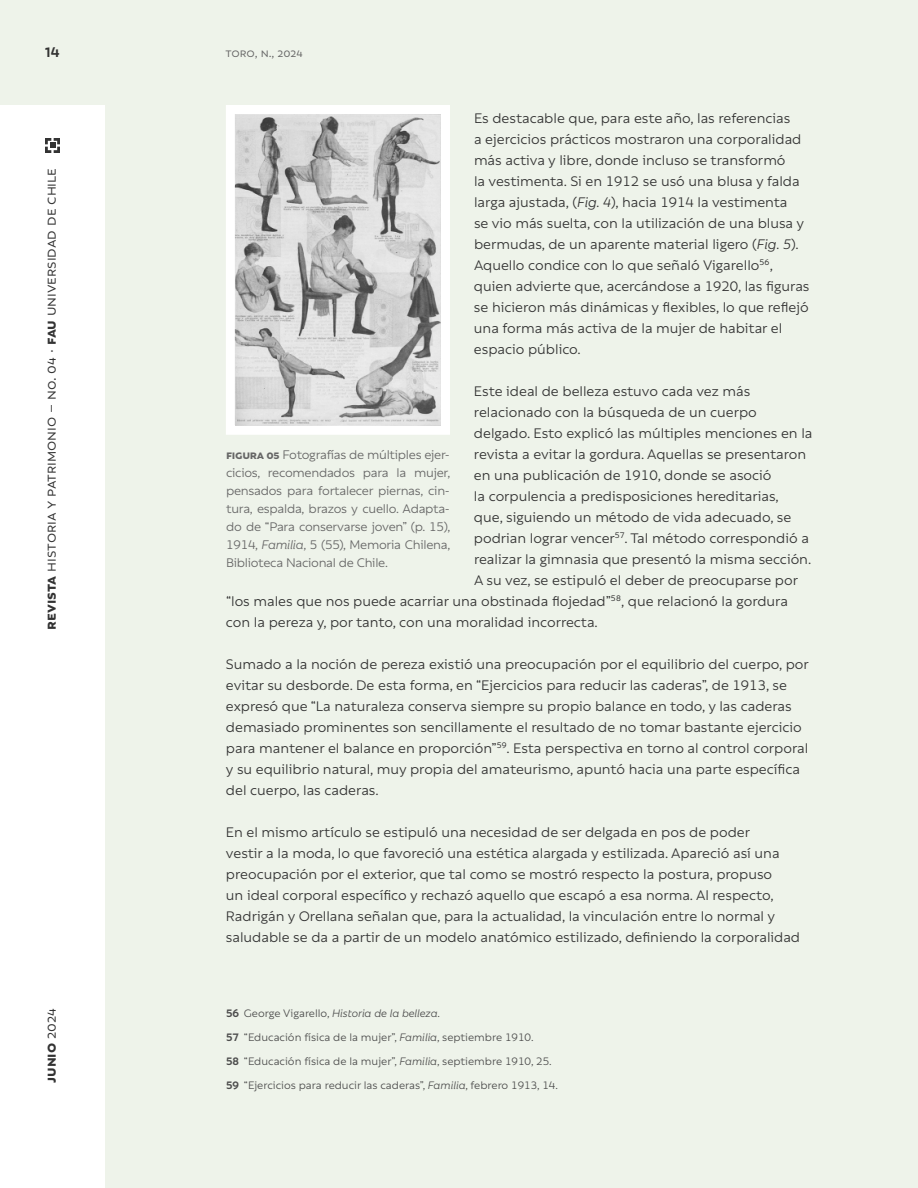
<style>
.page{position:relative;width:918px;height:1188px;background:#eef3ea}
.page>*{position:absolute;margin:0;border:0;box-sizing:border-box;transform-origin:0 0}
.t1{font:16.5px "Rebrand Txt";color:#333}
.t2{font:700 16.5px "Rebrand Txt";color:#333}
.t3{font:15px/21px "Rebrand Txt";color:#333}
.t4{font:700 15px "Rebrand Txt";color:#333}
.t5{font:13.5px/18px "Rebrand Txt";letter-spacing:-.02em;color:#666;text-align:justify}
.t6{font:13.5px "Rebrand Txt";color:#666}
.t7{font:11.7px/24px "Rebrand Txt";color:#4d4d4d}
.s1{font-weight:700}
.s2{font-weight:400}
.s3{font-style:italic}
</style>
<div class="page">
<div style="left:0;top:105px;width:105px;height:1083px;background:#fff"></div>
<svg style="left:45px;top:138px;width:15px;height:15px"></svg>
<svg style="left:226px;top:105px;width:224px;height:330px"></svg>
<p class="t4" style="left:45px;top:43px;width:16px">14</p>
<p class="t6" style="left:225px;top:45px;width:79px">toro, n., 2024</p>
<p class="t1" style="left:42px;top:630px;width:463px;rotate:-90deg"><span class="s1">revista</span> historia y patrimonio – no. 04 · <span class="s1">fau</span> universidad de chile</p>
<p class="t2" style="left:41px;top:1083px;width:76px;rotate:-90deg">junio <span class="s2">2024</span></p>
<p class="t3" style="left:474px;top:108px;width:337px">Es destacable que, para este año, las referencias<br>a ejercicios prácticos mostraron una corporalidad más activa y libre, donde incluso se transformó<br>la vestimenta. Si en 1912 se usó una blusa y falda larga ajustada, (<span class="s3">Fig. 4</span>), hacia 1914 la vestimenta<br>se vio más suelta, con la utilización de una blusa y bermudas, de un aparente material ligero (<span class="s3">Fig. 5</span>).<br>Aquello condice con lo que señaló Vigarello<sup>56</sup>, quien advierte que, acercándose a 1920, las figuras se hicieron más dinámicas y flexibles, lo que reflejó una forma más activa de la mujer de habitar el espacio público.</p>
<p class="t3" style="left:474px;top:381px;width:278px">Este ideal de belleza estuvo cada vez más</p>
<p class="t3" style="left:474px;top:402px;width:284px">relacionado con la búsqueda de un cuerpo</p>
<p class="t3" style="left:474px;top:423px;width:340px">delgado. Esto explicó las múltiples menciones en la</p>
<p class="t3" style="left:474px;top:444px;width:334px">revista a evitar la gordura. Aquellas se presentaron</p>
<p class="t3" style="left:474px;top:465px;width:299px">en una publicación de 1910, donde se asoció</p>
<p class="t3" style="left:474px;top:486px;width:306px">la corpulencia a predisposiciones hereditarias,</p>
<p class="t3" style="left:474px;top:507px;width:319px">que, siguiendo un método de vida adecuado, se</p>
<p class="t3" style="left:474px;top:528px;width:336px">podrian lograr vencer<sup>57</sup>. Tal método correspondió a</p>
<p class="t3" style="left:474px;top:549px;width:339px">realizar la gimnasia que presentó la misma sección.</p>
<p class="t3" style="left:474px;top:570px;width:326px">A su vez, se estipuló el deber de preocuparse por</p>
<p class="t3" style="left:226px;top:591px;width:564px">“los males que nos puede acarriar una obstinada flojedad”<sup>58</sup>, que relacionó la gordura</p>
<p class="t3" style="left:226px;top:612px;width:373px">con la pereza y, por tanto, con una moralidad incorrecta.</p>
<p class="t3" style="left:226px;top:654px;width:584px">Sumado a la noción de pereza existió una preocupación por el equilibrio del cuerpo, por evitar su desborde. De esta forma, en “Ejercicios para reducir las caderas”, de 1913, se expresó que “La naturaleza conserva siempre su propio balance en todo, y las caderas demasiado prominentes son sencillamente el resultado de no tomar bastante ejercicio para mantener el balance en proporción”<sup>59</sup>. Esta perspectiva en torno al control corporal y su equilibrio natural, muy propia del amateurismo, apuntó hacia una parte específica del cuerpo, las caderas.</p>
<p class="t3" style="left:226px;top:822px;width:576px">En el mismo artículo se estipuló una necesidad de ser delgada en pos de poder<br>vestir a la moda, lo que favoreció una estética alargada y estilizada. Apareció así una preocupación por el exterior, que tal como se mostró respecto la postura, propuso<br>un ideal corporal específico y rechazó aquello que escapó a esa norma. Al respecto, Radrigán y Orellana señalan que, para la actualidad, la vinculación entre lo normal y saludable se da a partir de un modelo anatómico estilizado, definiendo la corporalidad</p>
<p class="t5" style="left:226px;top:446px;width:226px"><span class="s1">figura 05</span> Fotografías de múltiples ejer&shy;cicios, recomendados para la mujer, pensados para fortalecer piernas, cin&shy;tura, espalda, brazos y cuello. Adapta&shy;do de “Para conservarse joven” (p. 15), 1914, <span class="s3">Familia</span>, 5 (55), Memoria Chilena, Biblioteca Nacional de Chile.</p>
<p class="t7" style="left:226px;top:1001px;width:333px"><span class="s1">56</span> George Vigarello, <span class="s3">Historia de la belleza</span>.<br><span class="s1">57</span> “Educación física de la mujer”, <span class="s3">Familia</span>, septiembre 1910.<br><span class="s1">58</span> “Educación física de la mujer”, <span class="s3">Familia</span>, septiembre 1910, 25.<br><span class="s1">59</span> “Ejercicios para reducir las caderas”, <span class="s3">Familia</span>, febrero 1913, 14.</p>
</div>
